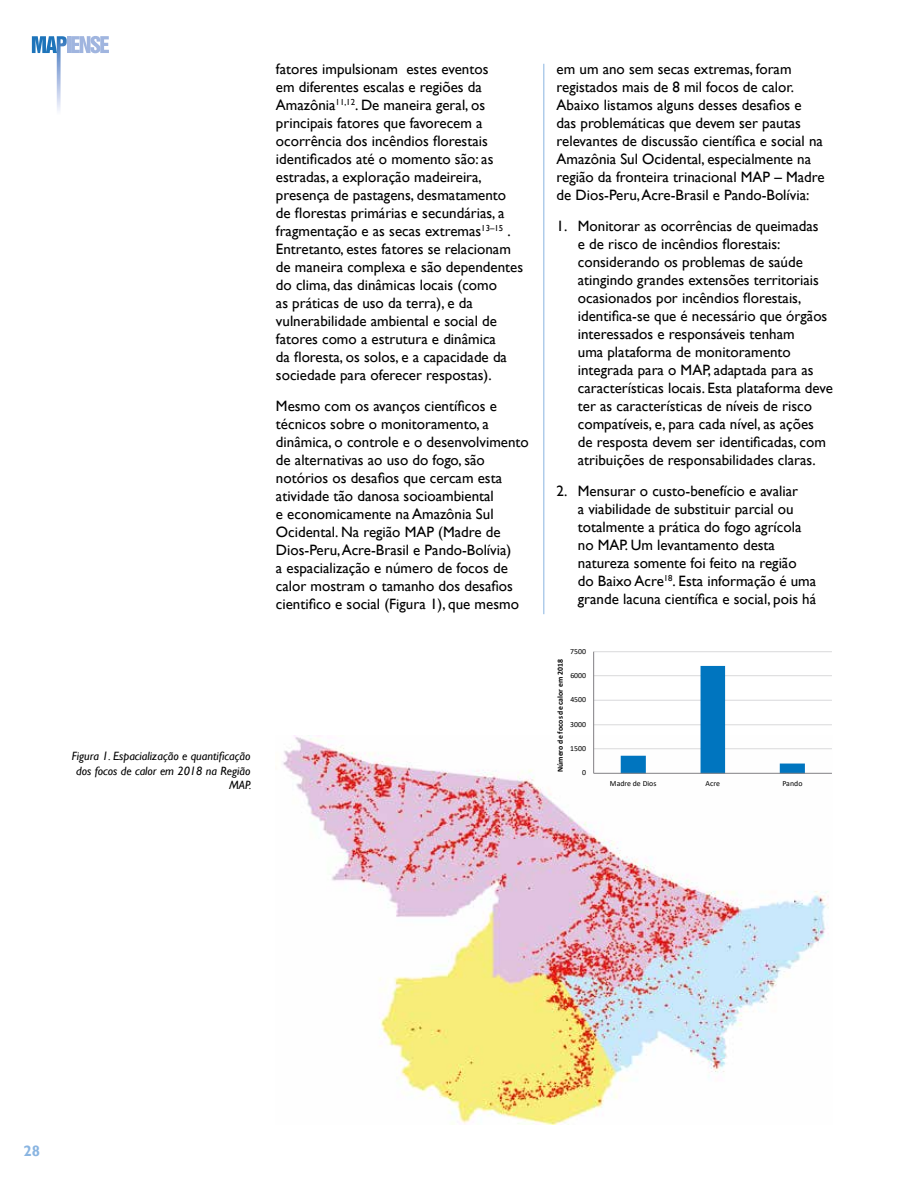
<style>
.page{position:relative;width:918px;height:1188px;background:#fff}
.page>*{position:absolute;margin:0;border:0;box-sizing:border-box;transform-origin:0 0}
.t1{font:15px/18px "Gill Sans";color:#000}
.t2{font:700 15px "Gill Sans";color:#8ab5e1}
.t3{font:italic 12px/14.4px "Gill Sans";color:#000;text-align:right}
.t4{font:7.8px "Calibri";letter-spacing:-.005em;color:#000}
.t5{font:700 7.8px "Calibri";color:#000}
</style>
<div class="page">
<svg style="left:32px;top:36px;width:77px;height:75px"></svg>
<img style="left:283px;top:735px;width:549px;height:389px">
<hr style="left:594px;top:651px;width:238px;height:1px;background:#d9d9db">
<hr style="left:594px;top:675px;width:238px;height:1px;background:#d9d9db">
<hr style="left:594px;top:700px;width:238px;height:1px;background:#d9d9db">
<hr style="left:594px;top:724px;width:238px;height:1px;background:#d9d9db">
<hr style="left:594px;top:748px;width:238px;height:1px;background:#d9d9db">
<svg style="left:621px;top:666px;width:184px;height:107px"></svg>
<hr style="left:593px;top:652px;width:1px;height:121px;background:#828084">
<hr style="left:594px;top:773px;width:238px;height:1px;background:#828084">
<hr style="left:543px;top:64px;width:1px;height:550px;background:#8ab5e1">
<p class="t1" style="left:276px;top:60px;width:249px">fatores impulsionam estes eventos<br>em diferentes escalas e regiões da Amazônia<sup>11,12</sup>. De maneira geral, os principais fatores que favorecem a ocorrência dos incêndios florestais identificados até o momento são: as estradas, a exploração madeireira, presença de pastagens, desmatamento de florestas primárias e secundárias, a fragmentação e as secas extremas<sup>13–15</sup> .<br>Entretanto, estes fatores se relacionam de maneira complexa e são dependentes do clima, das dinâmicas locais (como<br>as práticas de uso da terra), e da vulnerabilidade ambiental e social de fatores como a estrutura e dinâmica<br>da floresta, os solos, e a capacidade da sociedade para oferecer respostas).</p>
<p class="t1" style="left:276px;top:397px;width:254px">Mesmo com os avanços científicos e técnicos sobre o monitoramento, a dinâmica, o controle e o desenvolvimento de alternativas ao uso do fogo, são notórios os desafios que cercam esta atividade tão danosa socioambiental<br>e economicamente na Amazônia Sul Ocidental. Na região MAP (Madre de Dios-Peru, Acre-Brasil e Pando-Bolívia)<br>a espacialização e número de focos de calor mostram o tamanho dos desafios cientifico e social (Figura 1), que mesmo</p>
<p class="t3" style="left:72px;top:749px;width:181px">Figura 1. Espacialização e quantificação dos focos de calor em 2018 na Região<br>MAP.</p>
<p class="t1" style="left:557px;top:60px;width:270px">em um ano sem secas extremas, foram registados mais de 8 mil focos de calor.<br>Abaixo listamos alguns desses desafios e das problemáticas que devem ser pautas relevantes de discussão científica e social na Amazônia Sul Ocidental, especialmente na região da fronteira trinacional MAP – Madre de Dios-Peru, Acre-Brasil e Pando-Bolívia:</p>
<p class="t1" style="left:578px;top:217px;width:257px;text-indent:-21px">1. Monitorar as ocorrências de queimadas<br>e de risco de incêndios florestais: considerando os problemas de saúde atingindo grandes extensões territoriais ocasionados por incêndios florestais, identifica-se que é necessário que órgãos interessados e responsáveis tenham<br>uma plataforma de monitoramento integrada para o MAP, adaptada para as características locais. Esta plataforma deve ter as características de níveis de risco compatíveis, e, para cada nível, as ações<br>de resposta devem ser identificadas, com atribuições de responsabilidades claras.</p>
<p class="t1" style="left:578px;top:482px;width:240px;text-indent:-21px">2. Mensurar o custo-benefício e avaliar<br>a viabilidade de substituir parcial ou totalmente a prática do fogo agrícola no MAP. Um levantamento desta natureza somente foi feito na região do Baixo Acre<sup>18</sup>. Esta informação é uma grande lacuna científica e social, pois há</p>
<p class="t4" style="left:570px;top:646px;width:17px">7500</p>
<p class="t5" style="left:555px;top:772px;width:114px;rotate:-90deg">Número de focos de calor em 2018</p>
<p class="t4" style="left:570px;top:670px;width:17px">6000</p>
<p class="t4" style="left:570px;top:694px;width:17px">4500</p>
<p class="t4" style="left:570px;top:719px;width:17px">3000</p>
<p class="t4" style="left:570px;top:743px;width:17px">1500</p>
<p class="t4" style="left:582px;top:767px;width:5px">0</p>
<p class="t4" style="left:610px;top:778px;width:48px">Madre de Dios</p>
<p class="t4" style="left:706px;top:778px;width:16px">Acre</p>
<p class="t4" style="left:782px;top:778px;width:22px">Pando</p>
<p class="t2" style="left:24px;top:1142px;width:18px">28</p>
</div>
